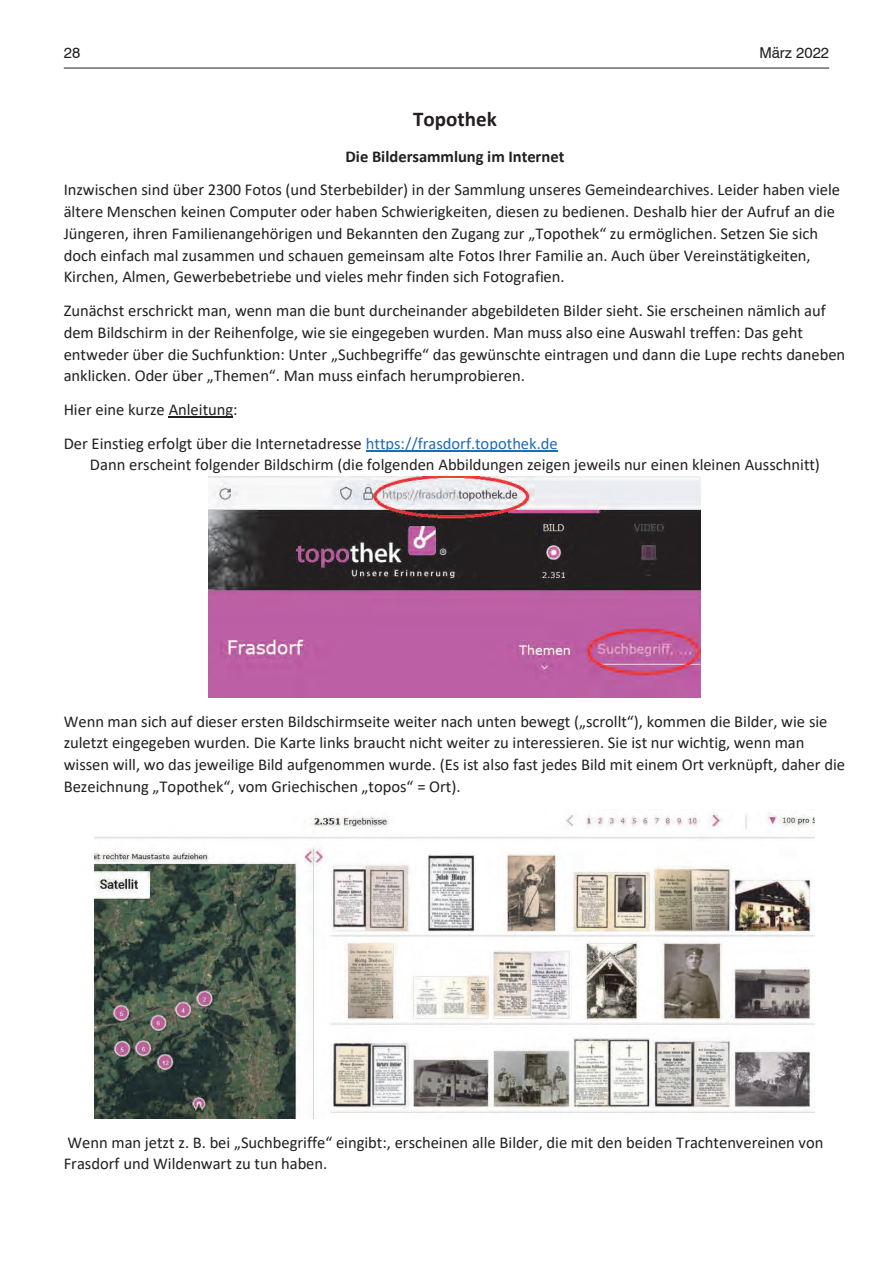
<style>
.page{position:relative;width:893px;height:1263px;background:#fff}
.page>*{position:absolute;margin:0;border:0;box-sizing:border-box;transform-origin:0 0}
.t1{font:700 21px "Calibri";color:#231f20}
.t2{font:16.5px/21.8px "Calibri";color:#231f20}
.t3{font:700 16.5px "Calibri";letter-spacing:-.005em;color:#231f20}
.t4{font:15px "Swiss 721 BT";color:#231f20}
.s1{color:#1f6cb5}
</style>
<div class="page">
<hr style="left:64px;top:68px;width:765px;height:1px;background:#231f20">
<hr style="left:169px;top:417px;width:64px;height:1px;background:#231f20">
<hr style="left:366px;top:450px;width:192px;height:2px;background:#1f6cb5">
<img style="left:209px;top:477px;width:492px;height:220px">
<img style="left:95px;top:812px;width:719px;height:306px">
<p class="t4" style="left:64px;top:44px;width:18px">28</p>
<p class="t4" style="left:759px;top:44px;width:71px">März 2022</p>
<p class="t1" style="left:413px;top:105px;width:85px">Topothek</p>
<p class="t3" style="left:345px;top:144px;width:220px">Die Bildersammlung im Internet</p>
<p class="t2" style="left:64px;top:179px;width:778px">Inzwischen sind über 2300 Fotos (und Sterbebilder) in der Sammlung unseres Gemeindearchives. Leider haben viele ältere Menschen keinen Computer oder haben Schwierigkeiten, diesen zu bedienen. Deshalb hier der Aufruf an die Jüngeren, ihren Familienangehörigen und Bekannten den Zugang zur „Topothek“ zu ermöglichen. Setzen Sie sich doch einfach mal zusammen und schauen gemeinsam alte Fotos Ihrer Familie an. Auch über Vereinstätigkeiten, Kirchen, Almen, Gewerbebetriebe und vieles mehr finden sich Fotografien.</p>
<p class="t2" style="left:64px;top:299px;width:783px">Zunächst erschrickt man, wenn man die bunt durcheinander abgebildeten Bilder sieht. Sie erscheinen nämlich auf dem Bildschirm in der Reihenfolge, wie sie eingegeben wurden. Man muss also eine Auswahl treffen: Das geht entweder über die Suchfunktion: Unter „Suchbegriffe“ das gewünschte eintragen und dann die Lupe rechts daneben anklicken. Oder über „Themen“. Man muss einfach herumprobieren.</p>
<p class="t2" style="left:64px;top:392px;width:496px;line-height:33.8px">Hier eine kurze Anleitung:<br>Der Einstieg erfolgt über die Internetadresse <span class="s1">https://frasdorf.topothek.de</span></p>
<p class="t2" style="left:90px;top:454px;width:731px">Dann erscheint folgender Bildschirm (die folgenden Abbildungen zeigen jeweils nur einen kleinen Ausschnitt)</p>
<p class="t2" style="left:64px;top:710px;width:783px">Wenn man sich auf dieser ersten Bildschirmseite weiter nach unten bewegt („scrollt“), kommen die Bilder, wie sie zuletzt eingegeben wurden. Die Karte links braucht nicht weiter zu interessieren. Sie ist nur wichtig, wenn man wissen will, wo das jeweilige Bild aufgenommen wurde. (Es ist also fast jedes Bild mit einem Ort verknüpft, daher die Bezeichnung „Topothek“, vom Griechischen „topos“ = Ort).</p>
<p class="t2" style="left:64px;top:1131px;width:761px">Wenn man jetzt z. B. bei „Suchbegriffe“ eingibt:, erscheinen alle Bilder, die mit den beiden Trachtenvereinen von<br>Frasdorf und Wildenwart zu tun haben.</p>
</div>
